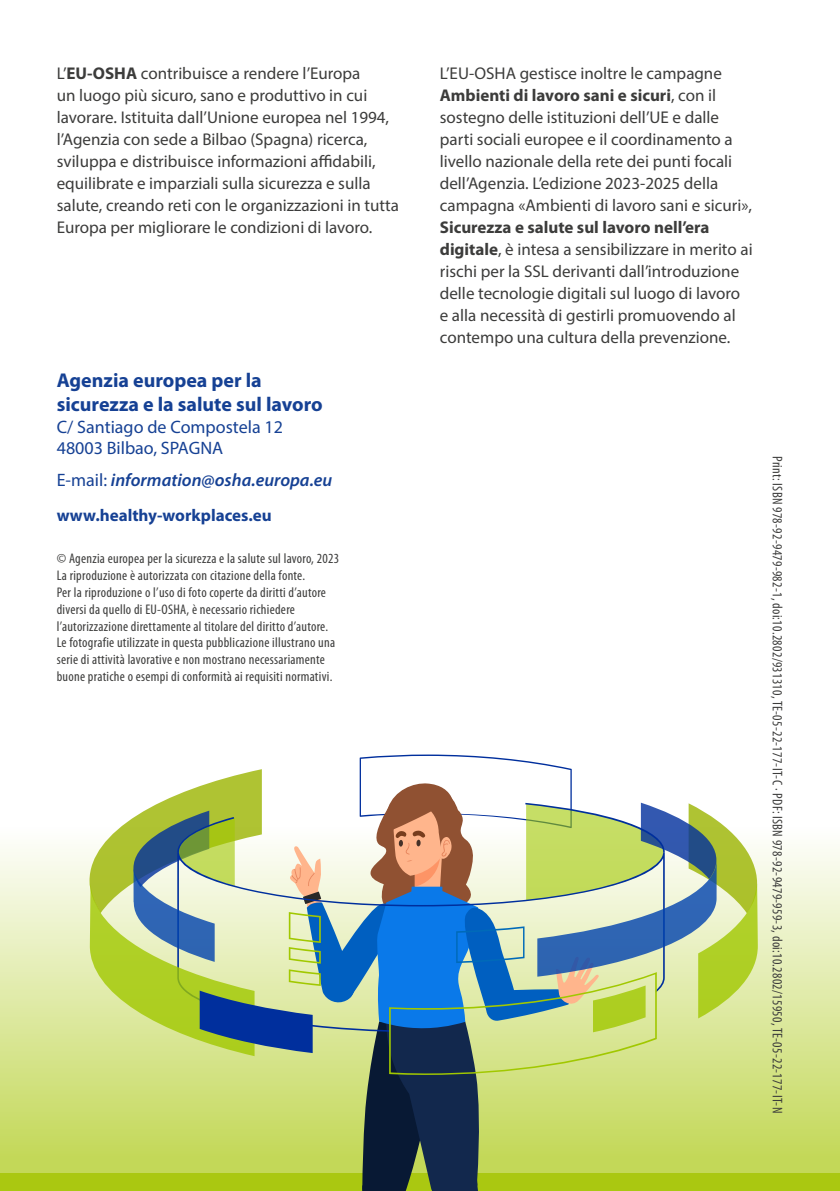
<style>
.page{position:relative;width:840px;height:1191px;background:#fff}
.page>*{position:absolute;margin:0;border:0;box-sizing:border-box;transform-origin:0 0}
.Paragraph_title{font:700 20px/24px "Myriad Pro";color:#164194}
.Paragraph_title-2{font:18px/21.6px "Myriad Pro";color:#164194}
.Paragraph_title-3{font:italic 600 18px "Myriad Pro";color:#164194}
.t1{font:17px/22px "Myriad Pro";color:#3c3c3b}
.indirizzo_blu{font:700 17px "Myriad Pro";color:#164194}
.ISBN_doi_TE_codes{font:condensed 14px/16.8px "Myriad Pro";letter-spacing:.02em;color:#3c3c3b}
.s1{font-weight:700}
.s2{font-weight:400;font-style:normal}
</style>
<div class="page">
<div style="left:0;top:816px;width:839px;height:359px;background:linear-gradient(to bottom,#fff,#c1d651)"></div>
<div style="left:0;top:1174px;width:839px;height:17px;background:#aac811"></div>
<svg style="left:89px;top:754px;width:668px;height:437px"></svg>
<p class="t1" style="left:57px;top:62px;width:343px">L’<span class="s1">EU-OSHA</span> contribuisce a rendere l’Europa<br>un luogo più sicuro, sano e produttivo in cui lavorare. Istituita dall’Unione europea nel 1994, l’Agenzia con sede a Bilbao (Spagna) ricerca, sviluppa e distribuisce informazioni affidabili, equilibrate e imparziali sulla sicurezza e sulla salute, creando reti con le organizzazioni in tutta Europa per migliorare le condizioni di lavoro.</p>
<p class="t1" style="left:439px;top:62px;width:314px">L’EU-OSHA gestisce inoltre le campagne <span class="s1">Ambienti di lavoro sani e sicuri</span>, con il sostegno delle istituzioni dell’UE e dalle parti sociali europee e il coordinamento a livello nazionale della rete dei punti focali dell’Agenzia. L’edizione 2023-2025 della campagna «Ambienti di lavoro sani e sicuri», <span class="s1">Sicurezza e salute sul lavoro nell’era digitale</span>, è intesa a sensibilizzare in merito ai rischi per la SSL derivanti dall’introduzione delle tecnologie digitali sul luogo di lavoro e alla necessità di gestirli promuovendo al contempo una cultura della prevenzione.</p>
<p class="Paragraph_title" style="left:57px;top:368px;width:267px">Agenzia europea per la sicurezza e la salute sul lavoro</p>
<p class="Paragraph_title-2" style="left:57px;top:415px;width:228px">C/ Santiago de Compostela 12<br>48003 Bilbao, SPAGNA</p>
<p class="Paragraph_title-3" style="left:57px;top:468px;width:277px"><span class="s2">E-mail:</span> information@osha.europa.eu</p>
<p class="indirizzo_blu" style="left:57px;top:505px;width:216px">www.healthy-workplaces.eu</p>
<p class="ISBN_doi_TE_codes" style="left:57px;top:550px;width:284px">© Agenzia europea per la sicurezza e la salute sul lavoro, 2023</p>
<p class="ISBN_doi_TE_codes" style="left:57px;top:567px;width:250px">La riproduzione è autorizzata con citazione della fonte.</p>
<p class="ISBN_doi_TE_codes" style="left:57px;top:584px;width:273px">Per la riproduzione o l’uso di foto coperte da diritti d’autore diversi da quello di EU-OSHA, è necessario richiedere l’autorizzazione direttamente al titolare del diritto d’autore.</p>
<p class="ISBN_doi_TE_codes" style="left:57px;top:634px;width:280px">Le fotografie utilizzate in questa pubblicazione illustrano una serie di attività lavorative e non mostrano necessariamente buone pratiche o esempi di conformità ai requisiti normativi.</p>
<p class="ISBN_doi_TE_codes" style="left:785px;top:456px;width:659px;rotate:90deg">Print: ISBN 978-92-9479-982-1, doi:10.2802/931310, TE-05-22-177-IT-C · PDF: ISBN 978-92-9479-959-3, doi:10.2802/15950, TE-05-22-177-IT-N</p>
</div>
